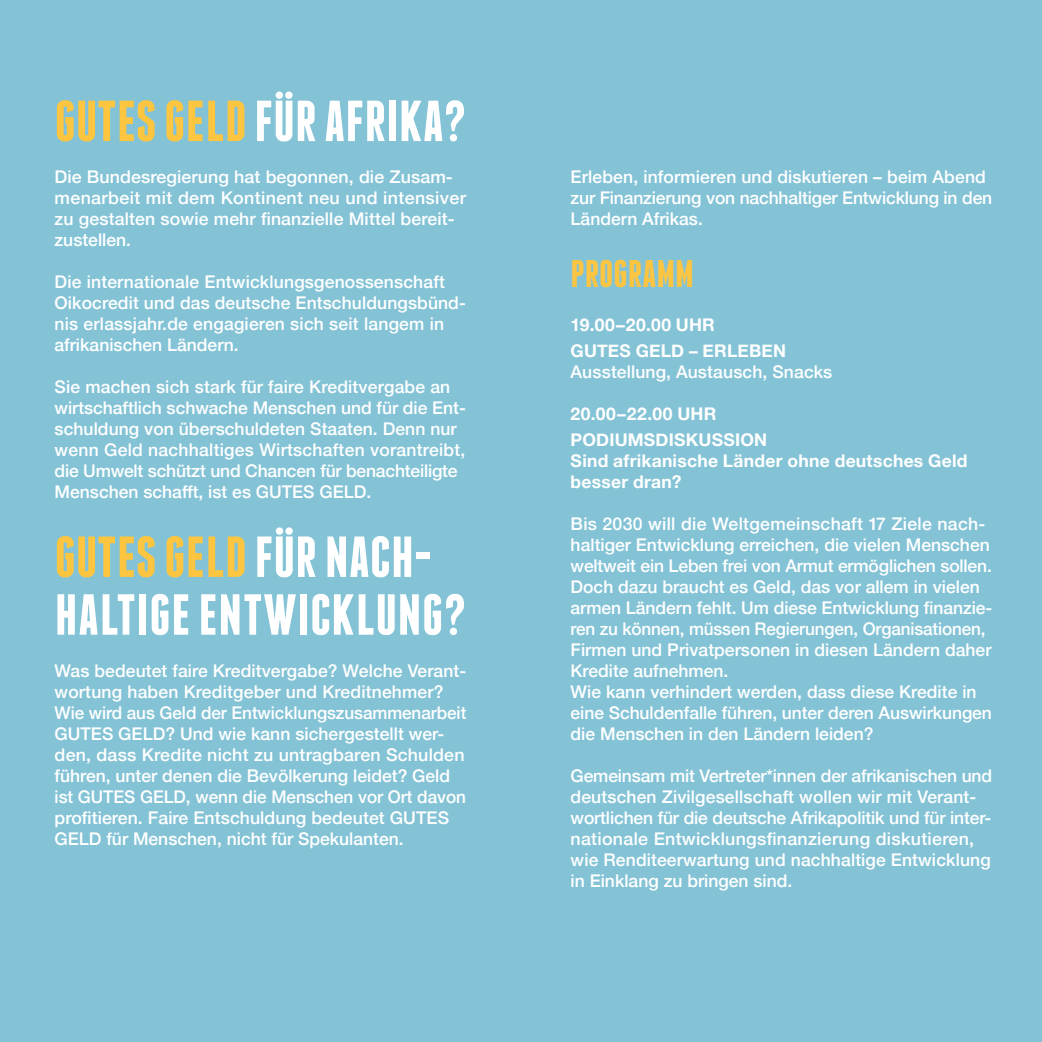
<style>
.page{position:relative;width:1042px;height:1042px;background:#84c3d6}
.page>*{position:absolute;margin:0;border:0;box-sizing:border-box;transform-origin:0 0}
.t1{font:700 57.75px/57.8px "Franchise";color:#fff}
.t2{font:700 38.5px "Franchise";color:#fdc540}
.t3{font:500 17.5px/21px "Helvetica Neue";color:#fff}
.t4{font:700 17.5px/25.9px "Helvetica Neue";letter-spacing:.015em;color:#fff}
.s1{color:#fdc540}
</style>
<div class="page">
<h1 class="t1" style="left:55px;top:94px;width:413px"><span class="s1">GUTES GELD</span> FÜR AFRIKA?</h1>
<p class="t3" style="left:55px;top:165px;width:413px">Die Bundesregierung hat begonnen, die Zusam&shy;menarbeit mit dem Kontinent neu und intensiver zu gestalten sowie mehr finanzielle Mittel bereit&shy;zustellen.</p>
<p class="t3" style="left:55px;top:270px;width:413px">Die internationale Entwicklungsgenossenschaft Oikocredit und das deutsche Entschuldungsbünd&shy;nis erlassjahr.de engagieren sich seit langem in afrikanischen Ländern.</p>
<p class="t3" style="left:55px;top:375px;width:413px">Sie machen sich stark für faire Kreditvergabe an wirtschaftlich schwache Menschen und für die Ent&shy;schuldung von überschuldeten Staaten. Denn nur wenn Geld nachhaltiges Wirtschaften vorantreibt, die Umwelt schützt und Chancen für benachteiligte Menschen schafft, ist es GUTES GELD.</p>
<h1 class="t1" style="left:55px;top:530px;width:413px"><span class="s1">GUTES GELD</span>FÜR NACH-<br>HALTIGE ENTWICKLUNG?</h1>
<p class="t3" style="left:55px;top:658px;width:413px">Was bedeutet faire Kreditvergabe? Welche Verant&shy;wortung haben Kreditgeber und Kreditnehmer?<br>Wie wird aus Geld der Entwicklungszusammenarbeit GUTES GELD? Und wie kann sichergestellt wer&shy;den, dass Kredite nicht zu untragbaren Schulden führen, unter denen die Bevölkerung leidet? Geld ist GUTES GELD, wenn die Menschen vor Ort davon profitieren. Faire Entschuldung bedeutet GUTES GELD für Menschen, nicht für Spekulanten.</p>
<p class="t3" style="left:570px;top:165px;width:423px">Erleben, informieren und diskutieren – beim Abend zur Finanzierung von nachhaltiger Entwicklung in den<br>Ländern Afrikas.</p>
<h2 class="t2" style="left:570px;top:254px;width:125px">PROGRAMM</h2>
<p class="t4" style="left:570px;top:312px;width:217px">19.00–20.00 UHR<br>GUTES GELD – ERLEBEN</p>
<p class="t3" style="left:570px;top:359px;width:263px">Ausstellung, Austausch, Snacks</p>
<p class="t4" style="left:570px;top:401px;width:198px">20.00–22.00 UHR<br>PODIUMSDISKUSSION</p>
<p class="t4" style="left:570px;top:450px;width:398px;line-height:21px">Sind afrikanische Länder ohne deutsches Geld besser dran?</p>
<p class="t3" style="left:570px;top:511px;width:423px">Bis 2030 will die Weltgemeinschaft 17 Ziele nach&shy;haltiger Entwicklung erreichen, die vielen Menschen weltweit ein Leben frei von Armut ermöglichen sollen.<br>Doch dazu braucht es Geld, das vor allem in vielen armen Ländern fehlt. Um diese Entwicklung finanzie&shy;ren zu können, müssen Regierungen, Organisationen, Firmen und Privatpersonen in diesen Ländern daher Kredite aufnehmen.<br>Wie kann verhindert werden, dass diese Kredite in eine Schuldenfalle führen, unter deren Auswirkungen die Menschen in den Ländern leiden?</p>
<p class="t3" style="left:570px;top:763px;width:423px">Gemeinsam mit Vertreter*innen der afrikanischen und deutschen Zivilgesellschaft wollen wir mit Verant&shy;wortlichen für die deutsche Afrikapolitik und für inter&shy;nationale Entwicklungsfinanzierung diskutieren, wie Renditeerwartung und nachhaltige Entwicklung in Einklang zu bringen sind.</p>
</div>
